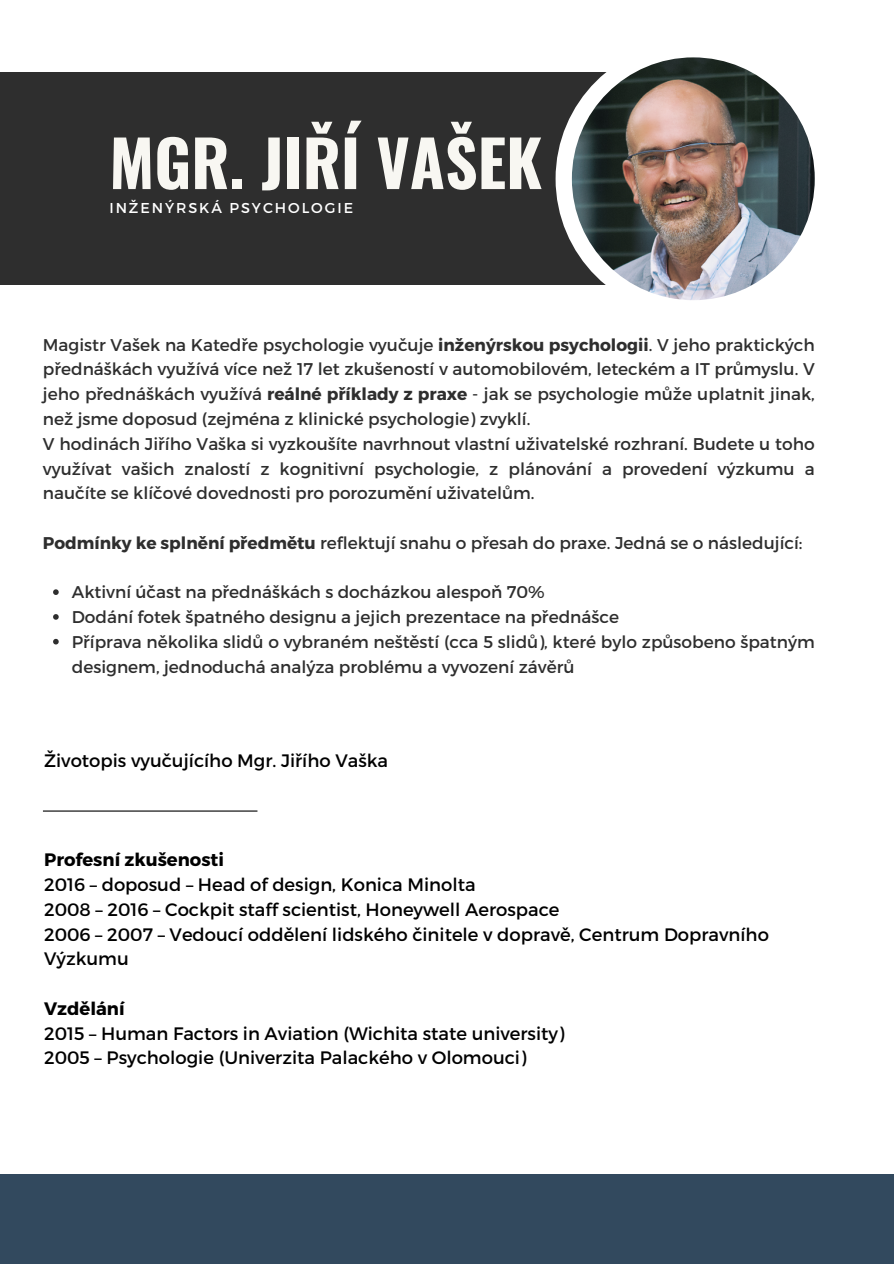
<style>
.page{position:relative;width:894px;height:1264px;background:#fff}
.page>*{position:absolute;margin:0;border:0;box-sizing:border-box;transform-origin:0 0}
.t1{font:700 63.6px "Oswald";color:#f8f7f2}
.t2{font:18px/24.8px "Montserrat";color:#000}
.t3{font:700 18px "Montserrat";color:#000}
.t4{font:16.95px/24.8px "Montserrat";color:#2e2e2e;text-align:justify}
.t5{font:14.25px "Montserrat";letter-spacing:.135em;color:#fff}
.s1{font-weight:700}
</style>
<div class="page">
<div style="left:0;top:1174px;width:893px;height:89px;background:#32495e"></div>
<div style="left:0;top:72px;width:652px;height:213px;background:#2e2e2e"></div>
<div style="left:555px;top:41px;width:275px;height:275px;background:#fff;border-radius:50%"></div>
<img style="left:571px;top:57px;width:243px;height:243px;border-radius:50%">
<svg style="left:53px;top:589px;width:6px;height:6px"></svg>
<svg style="left:53px;top:614px;width:6px;height:5px"></svg>
<svg style="left:53px;top:639px;width:6px;height:5px"></svg>
<hr style="left:43px;top:810px;width:214px;height:1px;background:#000">
<p class="t1" style="left:109px;top:113px;width:434px">MGR. JIŘÍ VAŠEK</p>
<p class="t5" style="left:109px;top:199px;width:245px">INŽENÝRSKÁ PSYCHOLOGIE</p>
<p class="t4" style="left:43px;top:331px;width:773px">Magistr Vašek na Katedře psychologie vyučuje <span class="s1">inženýrskou psychologii</span>. V jeho praktických přednáškách využívá více než 17 let zkušeností v automobilovém, leteckém a IT průmyslu. V jeho přednáškách využívá <span class="s1">reálné příklady z praxe</span> - jak se psychologie může uplatnit jinak, než jsme doposud (zejména z klinické psychologie) zvyklí.</p>
<p class="t4" style="left:43px;top:430px;width:773px">V hodinách Jiřího Vaška si vyzkoušíte navrhnout vlastní uživatelské rozhraní. Budete u toho využívat vašich znalostí z kognitivní psychologie, z plánování a provedení výzkumu a naučíte se klíčové dovednosti pro porozumění uživatelům.</p>
<p class="t4" style="left:43px;top:529px;width:760px"><span class="s1">Podmínky ke splnění předmětu</span> reflektují snahu o přesah do praxe. Jedná se o následující:</p>
<p class="t4" style="left:72px;top:579px;width:474px">Aktivní účast na přednáškách s docházkou alespoň 70%</p>
<p class="t4" style="left:72px;top:604px;width:548px">Dodání fotek špatného designu a jejich prezentace na přednášce</p>
<p class="t4" style="left:72px;top:628px;width:744px">Příprava několika slidů o vybraném neštěstí (cca 5 slidů), které bylo způsobeno špatným designem, jednoduchá analýza problému a vyvození závěrů</p>
<p class="t2" style="left:44px;top:747px;width:345px">Životopis vyučujícího Mgr. Jiřího Vaška</p>
<p class="t3" style="left:44px;top:848px;width:181px">Profesní zkušenosti</p>
<p class="t2" style="left:44px;top:871px;width:433px">2016 – doposud – Head of design, Konica Minolta</p>
<p class="t2" style="left:44px;top:896px;width:516px">2008 – 2016 – Cockpit staff scientist, Honeywell Aerospace</p>
<p class="t2" style="left:44px;top:920px;width:726px">2006 – 2007 – Vedoucí oddělení lidského činitele v dopravě, Centrum Dopravního<br>Výzkumu</p>
<p class="t3" style="left:44px;top:996px;width:82px">Vzdělání</p>
<p class="t2" style="left:44px;top:1019px;width:521px">2015 – Human Factors in Aviation (Wichita state university)</p>
<p class="t2" style="left:44px;top:1044px;width:483px">2005 – Psychologie (Univerzita Palackého v Olomouci)</p>
</div>
